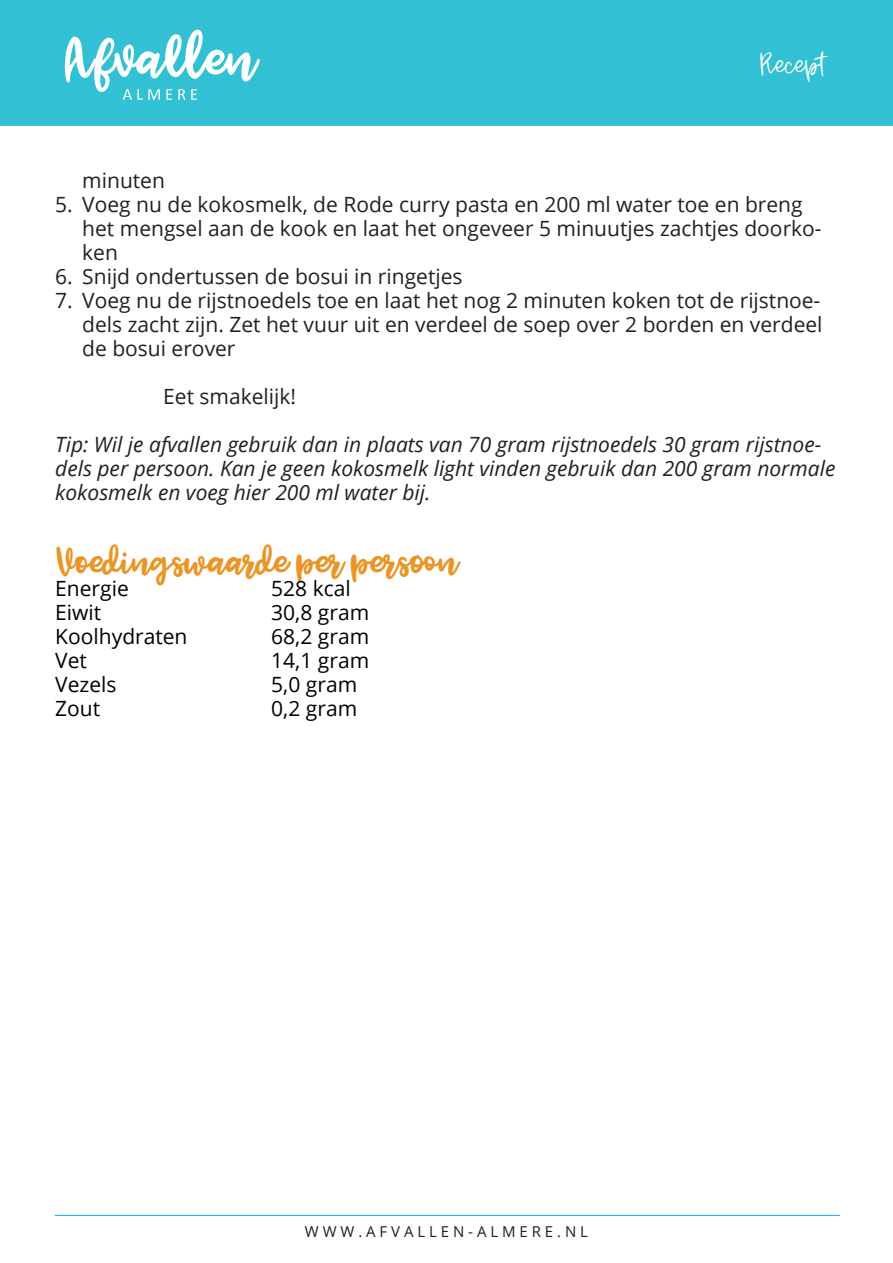
<style>
.page{position:relative;width:893px;height:1263px;background:#fff}
.page>*{position:absolute;margin:0;border:0;box-sizing:border-box;transform-origin:0 0}
.t1{font:36px "Jenthill";color:#eb9527}
.t2{font:300 28.5px "Jenthill";color:#fff}
.t3{font:21px/24px "Open Sans";color:#231f20}
.t4{font:italic 21px/24px "Open Sans";color:#231f20}
.t5{font:21px "Open Sans";color:#000}
.t6{font:15px "Open Sans";color:#231f20}
</style>
<div class="page">
<div style="left:0;top:0;width:893px;height:126px;background:#31c0d4"></div>
<svg style="left:65px;top:30px;width:195px;height:70px"></svg>
<hr style="left:55px;top:1215px;width:785px;height:1px;background:#00aeef">
<h2 class="t2" style="left:760px;top:46px;width:67px">Recept</h2>
<p class="t3" style="left:82px;top:167px;width:84px">minuten</p>
<p class="t3" style="left:82px;top:191px;width:741px;text-indent:-27px">5. Voeg nu de kokosmelk, de Rode curry pasta en 200 ml water toe en breng het mengsel aan de kook en laat het ongeveer 5 minuutjes zachtjes doorko&shy;ken</p>
<p class="t3" style="left:55px;top:263px;width:409px">6. Snijd ondertussen de bosui in ringetjes</p>
<p class="t3" style="left:82px;top:287px;width:742px;text-align:justify;text-indent:-27px">7. Voeg nu de rijstnoedels toe en laat het nog 2 minuten koken tot de rijstnoe&shy;dels zacht zijn. Zet het vuur uit en verdeel de soep over 2 borden en verdeel de bosui erover</p>
<p class="t3" style="left:163px;top:383px;width:134px">Eet smakelijk!</p>
<p class="t4" style="left:55px;top:431px;width:782px">Tip: Wil je afvallen gebruik dan in plaats van 70 gram rijstnoedels 30 gram rijstnoe&shy;dels per persoon. Kan je geen kokosmelk light vinden gebruik dan 200 gram normale kokosmelk en voeg hier 200 ml water bij.</p>
<p class="t1" style="left:55px;top:538px;width:405px">Voedingswaarde per persoon</p>
<p class="t5" style="left:55px;top:574px;width:75px">Energie</p>
<p class="t5" style="left:271px;top:574px;width:81px">528 kcal</p>
<p class="t5" style="left:55px;top:598px;width:48px">Eiwit</p>
<p class="t5" style="left:271px;top:598px;width:99px">30,8 gram</p>
<p class="t5" style="left:55px;top:622px;width:134px">Koolhydraten</p>
<p class="t5" style="left:271px;top:622px;width:99px">68,2 gram</p>
<p class="t5" style="left:55px;top:646px;width:33px">Vet</p>
<p class="t5" style="left:271px;top:646px;width:99px">14,1 gram</p>
<p class="t5" style="left:55px;top:670px;width:63px">Vezels</p>
<p class="t5" style="left:271px;top:670px;width:87px">5,0 gram</p>
<p class="t5" style="left:55px;top:694px;width:46px">Zout</p>
<p class="t5" style="left:271px;top:694px;width:87px">0,2 gram</p>
<p class="t6" style="left:305px;top:1221px;width:285px">W W W . A F V A L L E N - A L M E R E . N L</p>
</div>
